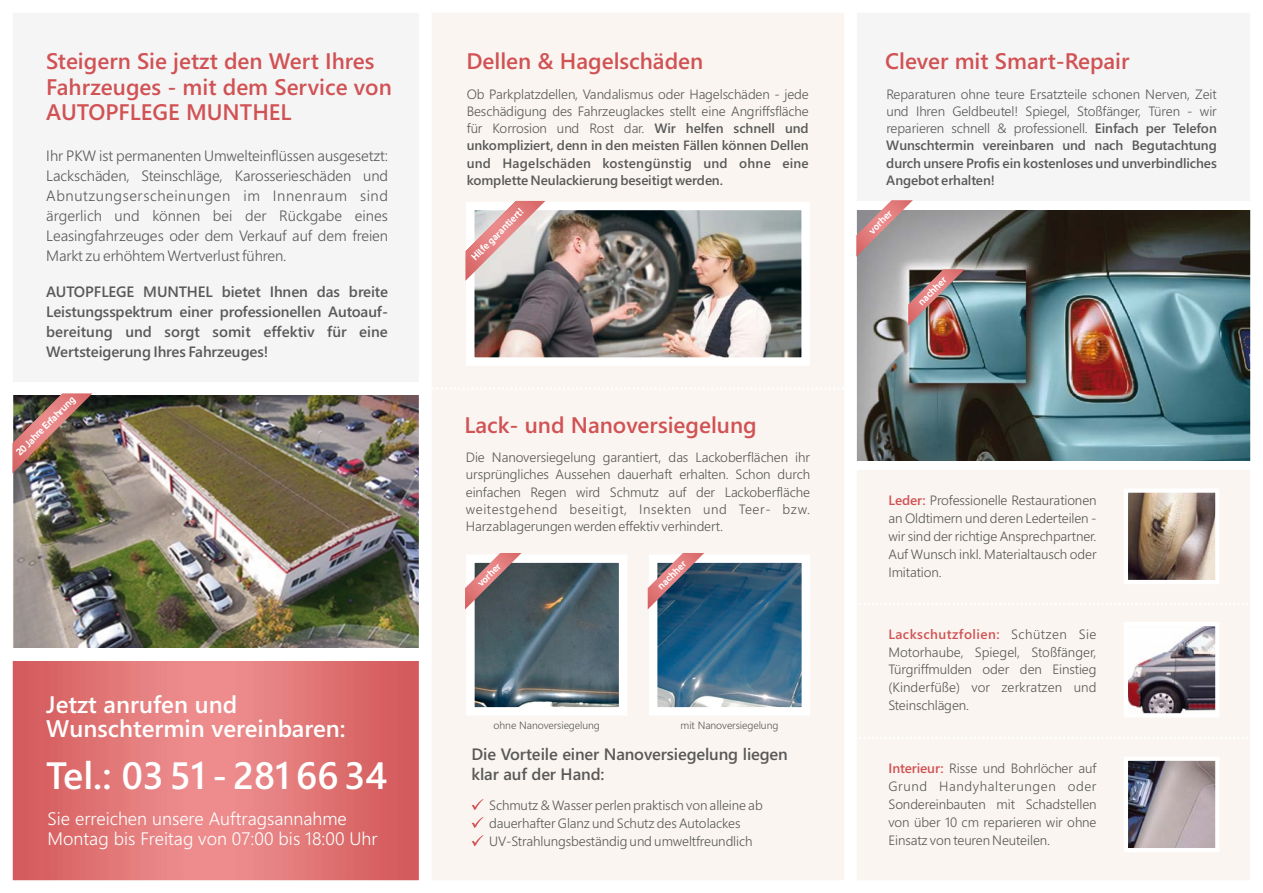
<style>
.page{position:relative;width:1263px;height:893px;background:#fff}
.page>*{position:absolute;margin:0;border:0;box-sizing:border-box;transform-origin:0 0}
.t1{font:38.1px "Webly Sleek UI Semibold";color:#fff}
.t2{font:24px/24.8px "Webly Sleek UI Semibold";color:#fff}
.t3{font:22.5px/25.7px "Webly Sleek UI Semibold";color:#d15254}
.t4{font:18px/19.6px "Webly Sleek UI Semilight";color:#fff}
.t5{font:16.5px/20.2px "Webly Sleek UI Semibold";color:#595959}
.t6{font:15px/20px "Webly Sleek UI Semilight";color:#595959;text-align:justify}
.t7{font:15px/20px "Webly Sleek UI Semibold";color:#595959;text-align:justify}
.t8{font:13.5px/18px "Webly Sleek UI Semilight";color:#595959;text-align:justify}
.t9{font:13.5px/17.2px "Webly Sleek UI Semibold";color:#595959;text-align:justify}
.t10{font:700 10.5px "Vodafone Rg";color:#fff}
.t11{font:10.5px "Webly Sleek UI Semilight";color:#595959}
.s1{font-family:"Webly Sleek UI Semilight"}
.s2{font-family:"Webly Sleek UI Semibold"}
.s3{font-family:"Webly Sleek UI Semibold";color:#d15254}
</style>
<div class="page">
<img style="left:12px;top:13px;width:1239px;height:868px">
<img style="left:465px;top:553px;width:56px;height:56px">
<img style="left:648px;top:553px;width:56px;height:56px">
<svg style="left:472px;top:799px;width:11px;height:11px"></svg>
<svg style="left:472px;top:817px;width:11px;height:11px"></svg>
<svg style="left:472px;top:835px;width:11px;height:11px"></svg>
<div style="left:1124px;top:622px;width:95px;height:95px;border:4px solid #fff"></div>
<img style="left:1129px;top:493px;width:85px;height:86px">
<div style="left:1124px;top:488px;width:95px;height:96px;border:4px solid #fff"></div>
<img style="left:1129px;top:762px;width:85px;height:85px">
<div style="left:1124px;top:757px;width:95px;height:95px;border:4px solid #fff"></div>
<div style="left:850px;top:461px;width:413px;height:8px;background:#fff"></div>
<div style="left:850px;top:201px;width:413px;height:9px;background:#fff"></div>
<svg style="left:850px;top:603px;width:401px;height:2px"></svg>
<svg style="left:850px;top:737px;width:401px;height:2px"></svg>
<img style="left:856px;top:200px;width:57px;height:57px">
<img style="left:908px;top:269px;width:57px;height:57px">
<svg style="left:428px;top:388px;width:420px;height:2px"></svg>
<img style="left:12px;top:393px;width:80px;height:80px">
<img style="left:476px;top:212px;width:324px;height:144px">
<div style="left:466px;top:202px;width:344px;height:164px;border:9px solid #fff"></div>
<img style="left:465px;top:201px;width:80px;height:80px">
<p class="t3" style="left:46px;top:50px;width:347px">Steigern Sie jetzt den Wert Ihres<br>Fahrzeuges - mit dem Service von<br>AUTOPFLEGE MUNTHEL</p>
<p class="t6" style="left:46px;top:147px;width:343px">Ihr PKW ist permanenten Umwelteinflüssen ausgesetzt:<br>Lackschäden, Steinschläge, Karosserieschäden und Abnutzungserscheinungen im Innenraum sind ärgerlich und können bei der Rückgabe eines Leasingfahrzeuges oder dem Verkauf auf dem freien Markt zu erhöhtem Wertverlust führen.</p>
<p class="t7" style="left:46px;top:283px;width:343px">AUTOPFLEGE MUNTHEL bietet Ihnen das breite Leistungsspektrum einer professionellen Autoauf&shy;bereitung und sorgt somit effektiv für eine Wertsteigerung Ihres Fahrzeuges!</p>
<p class="t10" style="left:15px;top:451px;width:80px;rotate:-45deg">20 Jahre Erfahrung</p>
<p class="t2" style="left:46px;top:694px;width:301px">Jetzt anrufen und<br>Wunschtermin vereinbaren:</p>
<p class="t1" style="left:46px;top:761px;width:343px">Tel.: 03 51 - 281 66 34</p>
<p class="t4" style="left:48px;top:811px;width:331px">Sie erreichen unsere Auftragsannahme<br>Montag bis Freitag von 07:00 bis 18:00 Uhr</p>
<p class="t3" style="left:466px;top:50px;width:238px">Dellen &amp; Hagelschäden</p>
<p class="t9" style="left:467px;top:87px;width:344px"><span class="s1">Ob Parkplatzdellen, Vandalismus oder Hagelschäden - jede Beschädigung des Fahrzeuglackes stellt eine Angriffsfläche für Korrosion und Rost dar.</span> Wir helfen schnell und unkompliziert, denn in den meisten Fällen können Dellen und Hagelschäden kostengünstig und ohne eine komplette Neulackierung beseitigt werden.</p>
<p class="t10" style="left:470px;top:256px;width:70px;rotate:-45deg">Hilfe garantiert!</p>
<p class="t3" style="left:464px;top:414px;width:294px">Lack- und Nanoversiegelung</p>
<p class="t8" style="left:466px;top:450px;width:346px;line-height:17.2px">Die Nanoversiegelung garantiert, das Lackoberflächen ihr ursprüngliches Aussehen dauerhaft erhalten. Schon durch einfachen Regen wird Schmutz auf der Lackoberfläche weitestgehend beseitigt, Insekten und Teer- bzw.<br>Harzablagerungen werden effektiv verhindert.</p>
<p class="t10" style="left:476px;top:582px;width:30px;rotate:-45deg">vorher</p>
<p class="t10" style="left:657px;top:585px;width:37px;rotate:-45deg">nachher</p>
<p class="t11" style="left:494px;top:721px;width:108px">ohne Nanoversiegelung</p>
<p class="t11" style="left:680px;top:721px;width:99px">mit Nanoversiegelung</p>
<p class="t5" style="left:471px;top:745px;width:318px">Die Vorteile einer Nanoversiegelung liegen klar auf der Hand:</p>
<p class="t8" style="left:489px;top:797px;width:275px;text-align:left">Schmutz &amp; Wasser perlen praktisch von alleine ab dauerhafter Glanz und Schutz des Autolackes<br>UV-Strahlungsbeständig und umweltfreundlich</p>
<p class="t3" style="left:885px;top:50px;width:246px">Clever mit Smart-Repair</p>
<p class="t8" style="left:886px;top:86px;width:332px;line-height:17.2px">Reparaturen ohne teure Ersatzteile schonen Nerven, Zeit und Ihren Geldbeutel! Spiegel, Stoßfänger, Türen - wir reparieren schnell &amp; professionell. <span class="s2">Einfach per Telefon Wunschtermin vereinbaren und nach Begutachtung durch unsere Profis ein kostenloses und unverbindliches Angebot erhalten!</span></p>
<p class="t10" style="left:868px;top:230px;width:30px;rotate:-45deg">vorher</p>
<p class="t10" style="left:917px;top:301px;width:37px;rotate:-45deg">nachher</p>
<p class="t8" style="left:888px;top:493px;width:210px"><span class="s3">Leder:</span> Professionelle Restaurationen an Oldtimern und deren Lederteilen - wir sind der richtige Ansprechpartner.<br>Auf Wunsch inkl. Materialtausch oder Imitation.</p>
<p class="t8" style="left:888px;top:626px;width:210px"><span class="s3">Lackschutzfolien:</span> Schützen Sie Motorhaube, Spiegel, Stoßfänger, Türgriffmulden oder den Einstieg (Kinderfüße) vor zerkratzen und Steinschlägen.</p>
<p class="t8" style="left:888px;top:761px;width:210px"><span class="s3">Interieur:</span> Risse und Bohrlöcher auf Grund Handyhalterungen oder Sondereinbauten mit Schadstellen von über 10 cm reparieren wir ohne Einsatz von teuren Neuteilen.</p>
</div>
